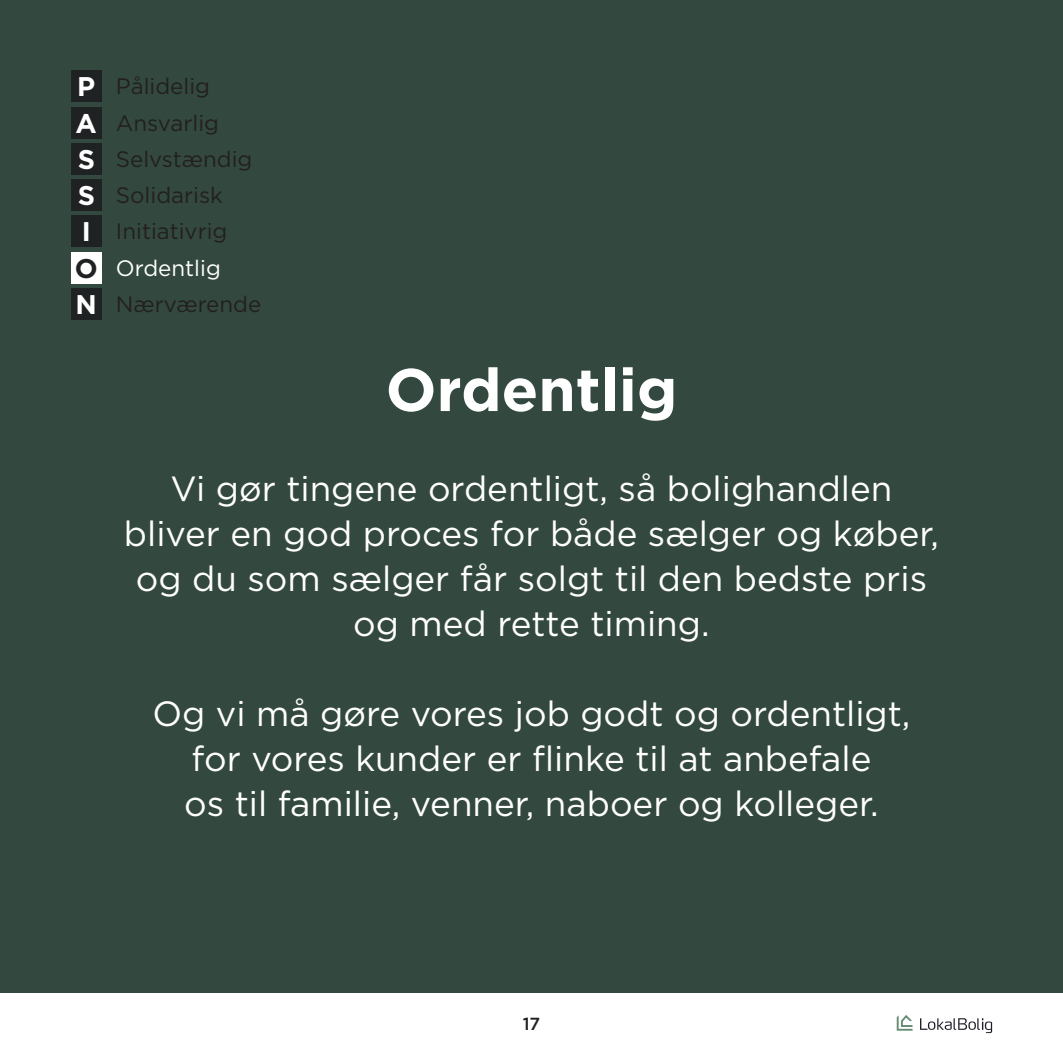
<style>
.page{position:relative;width:1063px;height:1063px;background:#fff}
.page>*{position:absolute;margin:0;border:0;box-sizing:border-box;transform-origin:0 0}
.LB15-BRØD{font:700 60px "Gotham";color:#fff}
.LB15-BRØD-2{font:35px/45px "Gotham";color:#fff;text-align:center}
.LB15-RUBRIK{font:700 27px "Gotham";color:#fff}
.LB15-RUBRIK-2{font:700 27px "Gotham";color:#1f2223}
.LB15-BRØD-3{font:22.25px "Gotham";color:#231f20}
.LB15-BRØD-4{font:22.25px "Gotham";color:#fff}
.t1{font:500 17.5px "Gotham";color:#231f20}
</style>
<div class="page">
<svg style="left:920px;top:1018px;width:72px;height:15px"></svg>
<svg style="left:897px;top:1015px;width:16px;height:16px"></svg>
<div style="left:0;top:0;width:1063px;height:992px;background:#33493f"></div>
<div style="left:71px;top:71px;width:31px;height:31px;background:#1f2223"></div>
<div style="left:71px;top:107px;width:31px;height:31px;background:#1f2223"></div>
<div style="left:71px;top:143px;width:31px;height:31px;background:#1f2223"></div>
<div style="left:71px;top:180px;width:31px;height:31px;background:#1f2223"></div>
<div style="left:71px;top:216px;width:31px;height:31px;background:#1f2223"></div>
<div style="left:71px;top:252px;width:31px;height:31px;background:#fff"></div>
<div style="left:71px;top:288px;width:31px;height:31px;background:#1f2223"></div>
<p class="LB15-RUBRIK" style="left:77px;top:71px;width:20px">P</p>
<p class="LB15-RUBRIK" style="left:76px;top:107px;width:23px">A</p>
<p class="LB15-RUBRIK" style="left:78px;top:144px;width:19px">S</p>
<p class="LB15-RUBRIK" style="left:78px;top:180px;width:19px">S</p>
<p class="LB15-RUBRIK" style="left:82px;top:216px;width:11px">I</p>
<p class="LB15-RUBRIK-2" style="left:75px;top:252px;width:24px">O</p>
<p class="LB15-RUBRIK" style="left:76px;top:289px;width:23px">N</p>
<p class="LB15-BRØD-3" style="left:116px;top:74px;width:96px">Pålidelig</p>
<p class="LB15-BRØD-3" style="left:116px;top:111px;width:105px">Ansvarlig</p>
<p class="LB15-BRØD-3" style="left:116px;top:147px;width:138px">Selvstændig</p>
<p class="LB15-BRØD-3" style="left:116px;top:183px;width:108px">Solidarisk</p>
<p class="LB15-BRØD-3" style="left:116px;top:219px;width:113px">Initiativrig</p>
<p class="LB15-BRØD-4" style="left:116px;top:255px;width:106px">Ordentlig</p>
<p class="LB15-BRØD-3" style="left:116px;top:292px;width:147px">Nærværende</p>
<p class="LB15-BRØD" style="left:386px;top:355px;width:293px">Ordentlig</p>
<p class="LB15-BRØD-2" style="left:124px;top:466px;width:817px">Vi gør tingene ordentligt, så bolighandlen bliver en god proces for både sælger og køber, og du som sælger får solgt til den bedste pris og med rette timing.</p>
<p class="LB15-BRØD-2" style="left:152px;top:691px;width:760px">Og vi må gøre vores job godt og ordentligt, for vores kunder er flinke til at anbefale<br>os til familie, venner, naboer og kolleger.</p>
<p class="t1" style="left:523px;top:1014px;width:19px">17</p>
</div>
